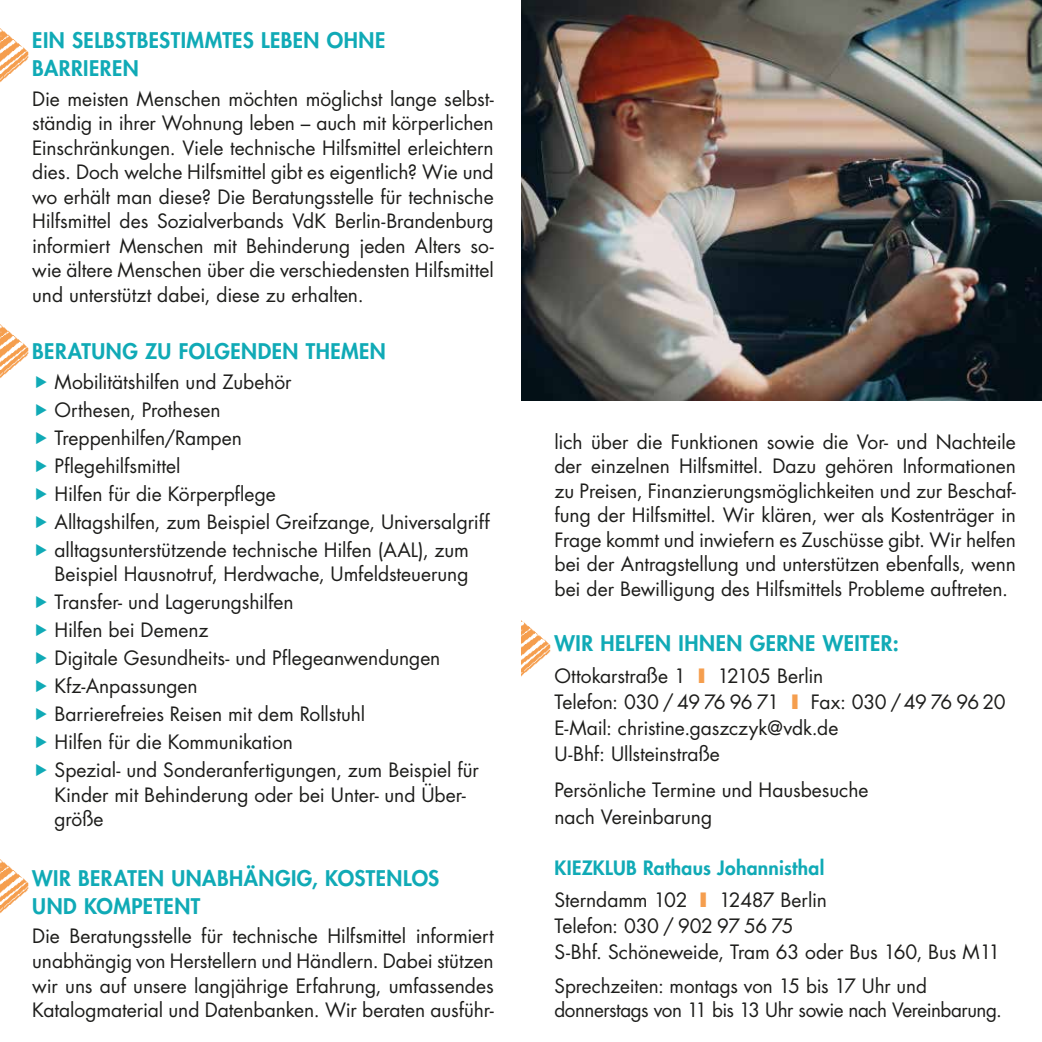
<style>
.page{position:relative;width:1042px;height:1042px;background:#fff}
.page>*{position:absolute;margin:0;border:0;box-sizing:border-box;transform-origin:0 0}
.t1{font:800 21px/28px "Futura Std";letter-spacing:.02em;color:#10aab6}
.t2{font:19.25px/24.5px "Futura Std";letter-spacing:-.005em;color:#1d1d1b}
.t3{font:800 19.25px/31.2px "Futura Std";letter-spacing:.015em;color:#10aab6}
.s1{font-weight:800;color:#f59e4e}
.s2{font-weight:400;color:#1d1d1b}
.s3{color:#f59e4e}
</style>
<div class="page">
<img style="left:0;top:859px;width:29px;height:55px">
<img style="left:0;top:324px;width:29px;height:55px">
<img style="left:0;top:28px;width:29px;height:55px">
<img style="left:521px;top:620px;width:30px;height:57px">
<img style="left:522px;top:0;width:520px;height:401px">
<p class="t1" style="left:32px;top:27px;width:355px">EIN SELBSTBESTIMMTES LEBEN OHNE<br>BARRIEREN</p>
<p class="t2" style="left:32px;top:87px;width:463px;text-align:justify">Die meisten Menschen möchten möglichst lange selbst&shy;ständig in ihrer Wohnung leben – auch mit körperlichen Einschränkungen. Viele technische Hilfsmittel erleichtern dies. Doch welche Hilfsmittel gibt es eigentlich? Wie und wo erhält man diese? Die Beratungsstelle für technische Hilfsmittel des Sozialverbands VdK Berlin-Brandenburg informiert Menschen mit Behinderung jeden Alters so&shy;wie ältere Menschen über die verschiedensten Hilfsmittel und unterstützt dabei, diese zu erhalten.</p>
<p class="t1" style="left:32px;top:338px;width:355px">BERATUNG ZU FOLGENDEN THEMEN</p>
<p class="t2" style="left:55px;top:368px;width:436px;line-height:28px">Mobilitätshilfen und Zubehör<br>Orthesen, Prothesen<br>Treppenhilfen/Rampen<br>Pflegehilfsmittel<br>Hilfen für die Körperpflege<br>Alltagshilfen, zum Beispiel Greifzange, Universalgriff alltagsunterstützende technische Hilfen (AAL), zum</p>
<p class="t2" style="left:55px;top:560px;width:426px;line-height:28px">Beispiel Hausnotruf, Herdwache, Umfeldsteuerung Transfer- und Lagerungshilfen<br>Hilfen bei Demenz<br>Digitale Gesundheits- und Pflegeanwendungen Kfz-Anpassungen<br>Barrierefreies Reisen mit dem Rollstuhl<br>Hilfen für die Kommunikation<br>Spezial- und Sonderanfertigungen, zum Beispiel für</p>
<p class="t2" style="left:55px;top:782px;width:413px">Kinder mit Behinderung oder bei Unter- und Über&shy;größe</p>
<p class="t1" style="left:32px;top:864px;width:408px">WIR BERATEN UNABHÄNGIG, KOSTENLOS<br>UND KOMPETENT</p>
<p class="t2" style="left:32px;top:924px;width:463px;text-align:justify">Die Beratungsstelle für technische Hilfsmittel informiert unabhängig von Herstellern und Händlern. Dabei stützen wir uns auf unsere langjährige Erfahrung, umfassendes Katalogmaterial und Datenbanken. Wir beraten ausführ-</p>
<p class="t2" style="left:554px;top:430px;width:463px;text-align:justify">lich über die Funktionen sowie die Vor- und Nachteile der einzelnen Hilfsmittel. Dazu gehören Informationen zu Preisen, Finanzierungsmöglichkeiten und zur Beschaf&shy;fung der Hilfsmittel. Wir klären, wer als Kostenträger in Frage kommt und inwiefern es Zuschüsse gibt. Wir helfen bei der Antragstellung und unterstützen ebenfalls, wenn bei der Bewilligung des Hilfsmittels Probleme auftreten.</p>
<p class="t1" style="left:554px;top:629px;width:346px">WIR HELFEN IHNEN GERNE WEITER:</p>
<p class="t2" style="left:554px;top:662px;width:453px;line-height:26.2px">Ottokarstraße 1 <span class="s1">I</span> 12105 Berlin<br>Telefon: 030 / 49 76 96 71 <span class="s1">I</span> Fax: 030 / 49 76 96 20<br>E-Mail: christine.gaszczyk@vdk.de<br>U-Bhf: Ullsteinstraße</p>
<p class="t2" style="left:554px;top:777px;width:315px;line-height:26.2px">Persönliche Termine und Hausbesuche nach Vereinbarung</p>
<p class="t3" style="left:554px;top:852px;width:274px">KIEZKLUB Rathaus Johannisthal<br><span class="s2">Sterndamm 102</span> <span class="s3">I</span> <span class="s2">12487 Berlin</span></p>
<p class="t2" style="left:554px;top:913px;width:447px;line-height:26.2px">Telefon: 030 / 902 97 56 75<br>S-Bhf. Schöneweide, Tram 63 oder Bus 160, Bus M11</p>
<p class="t2" style="left:554px;top:973px;width:449px">Sprechzeiten: montags von 15 bis 17 Uhr und donnerstags von 11 bis 13 Uhr sowie nach Vereinbarung.</p>
</div>
